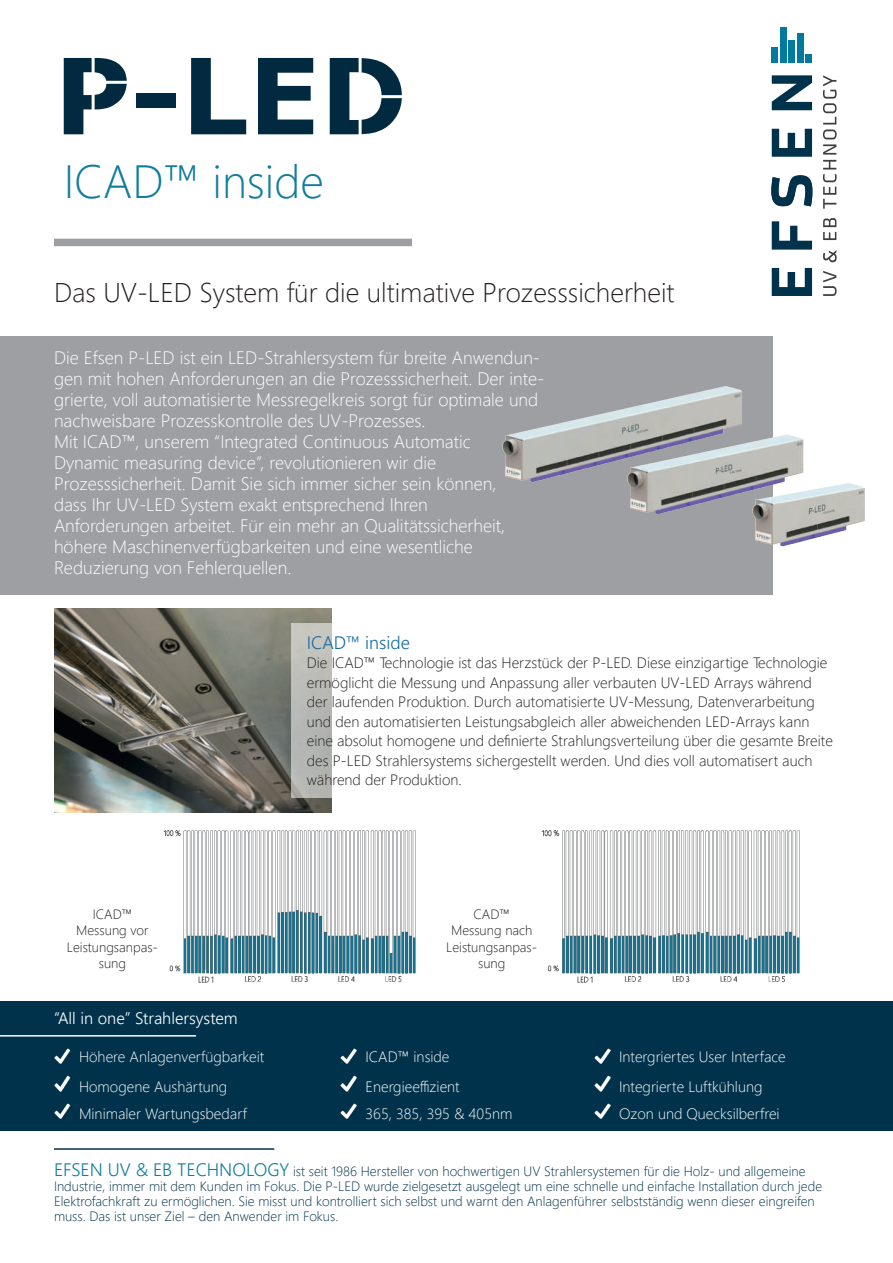
<style>
.page{position:relative;width:893px;height:1263px;background:#fff}
.page>*{position:absolute;margin:0;border:0;box-sizing:border-box;transform-origin:0 0}
.t1{font:700 105px "Verdana";color:#012a41}
.t2{font:300 46.5px "Segoe UI";color:#117d9d}
.t3{font:300 27px "Segoe UI";color:#231f20}
.t4{font:300 18px/21px "Segoe UI";color:#fff}
.t5{font:300 18px "Segoe UI";color:#186da1}
.t6{font:300 16.5px "Segoe UI";color:#fff}
.t7{font:300 15px/19.5px "Segoe UI";color:#231f20}
.t8{font:300 15px/30px "Segoe UI";color:#fff}
.t9{font:300 13.5px/15px "Segoe UI";color:#00324c}
.t10{font:300 13.5px/16.5px "Segoe UI";color:#231f20;text-align:center}
.s1{font-size:18px;color:#117d9d}
</style>
<div class="page">
<div style="left:0;top:1001px;width:893px;height:130px;background:#00324c"></div>
<div style="left:0;top:336px;width:772px;height:259px;background:#9d9fa2"></div>
<svg style="left:823px;top:250px;width:14px;height:12px"></svg>
<svg style="left:772px;top:268px;width:40px;height:28px"></svg>
<svg style="left:772px;top:221px;width:40px;height:28px"></svg>
<svg style="left:771px;top:175px;width:41px;height:31px"></svg>
<svg style="left:772px;top:129px;width:40px;height:28px"></svg>
<svg style="left:772px;top:75px;width:40px;height:35px"></svg>
<div style="left:772px;top:47px;width:6px;height:16px;background:#007a9f"></div>
<div style="left:780px;top:27px;width:6px;height:36px;background:#007a9f"></div>
<div style="left:789px;top:40px;width:6px;height:23px;background:#007a9f"></div>
<div style="left:797px;top:33px;width:6px;height:30px;background:#007a9f"></div>
<div style="left:806px;top:54px;width:6px;height:9px;background:#007a9f"></div>
<svg style="left:823px;top:271px;width:14px;height:25px"></svg>
<svg style="left:823px;top:218px;width:13px;height:22px"></svg>
<svg style="left:823px;top:75px;width:14px;height:134px"></svg>
<div style="left:54px;top:239px;width:358px;height:7px;background:#9d9fa2"></div>
<hr style="left:54px;top:1148px;width:220px;height:2px;background:#00324c">
<img style="left:54px;top:1048px;width:17px;height:16px">
<img style="left:54px;top:1075px;width:17px;height:17px">
<img style="left:54px;top:1103px;width:17px;height:16px">
<img style="left:54px;top:608px;width:278px;height:204px">
<hr style="left:0;top:1035px;width:196px;height:1px;background:#fff">
<div style="left:291px;top:623px;width:487px;height:174px;background:#fff"></div>
<img style="left:163px;top:830px;width:253px;height:153px">
<img style="left:541px;top:830px;width:258px;height:153px">
<img style="left:340px;top:1048px;width:17px;height:16px">
<img style="left:340px;top:1075px;width:17px;height:17px">
<img style="left:340px;top:1103px;width:17px;height:16px">
<img style="left:594px;top:1048px;width:17px;height:16px">
<img style="left:594px;top:1075px;width:17px;height:17px">
<img style="left:594px;top:1103px;width:17px;height:16px">
<img style="left:502px;top:341px;width:363px;height:250px">
<h1 class="t1" style="left:54px;top:22px;width:355px">P-LED</h1>
<h2 class="t2" style="left:64px;top:137px;width:262px">ICAD™ inside</h2>
<h3 class="t3" style="left:54px;top:267px;width:622px">Das UV-LED System für die ultimative Prozesssicherheit</h3>
<p class="t4" style="left:54px;top:346px;width:492px">Die Efsen P-LED ist ein LED-Strahlersystem für breite Anwendun&shy;gen mit hohen Anforderungen an die Prozesssicherheit. Der inte&shy;grierte, voll automatisierte Messregelkreis sorgt für optimale und nachweisbare Prozesskontrolle des UV-Prozesses.<br>Mit ICAD™, unserem “Integrated Continuous Automatic<br>Dynamic measuring device”, revolutionieren wir die Prozesssicherheit. Damit Sie sich immer sicher sein können,<br>dass Ihr UV-LED System exakt entsprechend Ihren Anforderungen arbeitet. Für ein mehr an Qualitätssicherheit, höhere Maschinenverfügbarkeiten und eine wesentliche Reduzierung von Fehlerquellen.</p>
<p class="t5" style="left:307px;top:625px;width:105px">ICAD™ inside</p>
<p class="t7" style="left:307px;top:652px;width:528px">Die ICAD™ Technologie ist das Herzstück der P-LED. Diese einzigartige Technologie ermöglicht die Messung und Anpassung aller verbauten UV-LED Arrays während der laufenden Produktion. Durch automatisierte UV-Messung, Datenverarbeitung und den automatisierten Leistungsabgleich aller abweichenden LED-Arrays kann eine absolut homogene und definierte Strahlungsverteilung über die gesamte Breite des P-LED Strahlersystems sichergestellt werden. Und dies voll automatisert auch während der Produktion.</p>
<p class="t10" style="left:67px;top:904px;width:93px">ICAD™<br>Messung vor<br>Leistungsanpas&shy;sung</p>
<p class="t6" style="left:54px;top:1002px;width:185px">“All in one” Strahlersystem</p>
<p class="t8" style="left:79px;top:1040px;width:187px">Höhere Anlagenverfügbarkeit<br>Homogene Aushärtung</p>
<p class="t8" style="left:79px;top:1097px;width:169px">Minimaler Wartungsbedarf</p>
<p class="t10" style="left:446px;top:904px;width:93px">CAD™<br>Messung nach<br>Leistungsanpas&shy;sung</p>
<p class="t8" style="left:366px;top:1040px;width:96px">ICAD™ inside<br>Energieeffizient</p>
<p class="t8" style="left:366px;top:1097px;width:148px">365, 385, 395 &amp; 405nm</p>
<p class="t8" style="left:619px;top:1040px;width:168px">Intergriertes User Interface<br>Integrierte Luftkühlung</p>
<p class="t8" style="left:619px;top:1097px;width:162px">Ozon und Quecksilberfrei</p>
<p class="t9" style="left:54px;top:1162px;width:770px"><span class="s1">EFSEN UV &amp; EB TECHNOLOGY</span> ist seit 1986 Hersteller von hochwertigen UV Strahlersystemen für die Holz- und allgemeine Industrie, immer mit dem Kunden im Fokus. Die P-LED wurde zielgesetzt ausgelegt um eine schnelle und einfache Installation durch jede Elektrofachkraft zu ermöglichen. Sie misst und kontrolliert sich selbst und warnt den Anlagenführer selbstständig wenn dieser eingreifen muss. Das ist unser Ziel – den Anwender im Fokus.</p>
</div>
